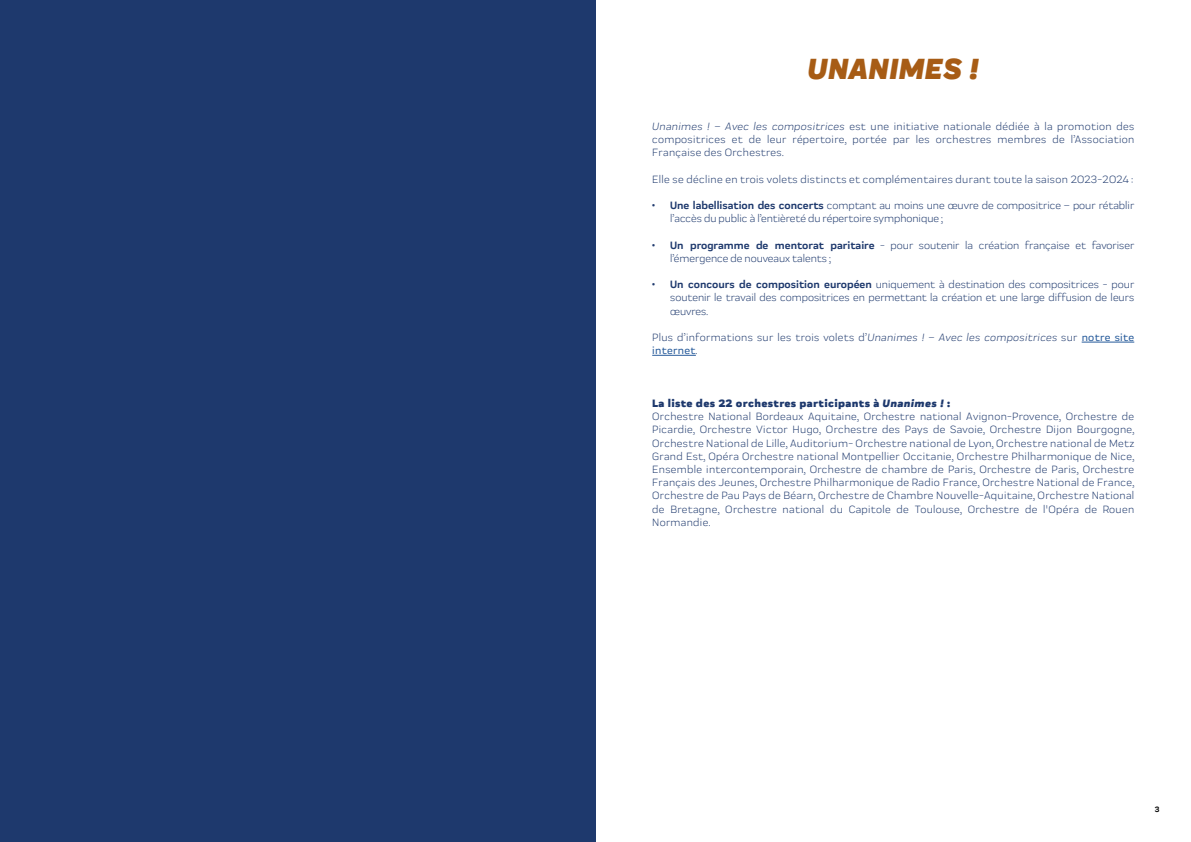
<style>
.page{position:relative;width:1191px;height:842px;background:#fff}
.page>*{position:absolute;margin:0;border:0;box-sizing:border-box;transform-origin:0 0}
.t1{font:italic 900 30px "Praktika";color:#a75c15}
.t2{font:11px/13.2px "Praktika";letter-spacing:.03em;color:#1e396d;text-align:justify}
.t3{font:11px/13.2px "Praktika";color:#1e396d}
.t4{font:700 8px "Praktika";color:#000}
.s1{font-style:italic}
.s2{font-weight:700}
.s3{font-weight:500;color:#275b9b}
.s4{font-weight:900}
.s5{font-weight:900;font-style:italic}
</style>
<div class="page">
<hr style="left:1081px;top:342px;width:53px;height:1px;background:#275b9b">
<hr style="left:652px;top:355px;width:44px;height:1px;background:#275b9b">
<div style="left:0;top:0;width:595px;height:842px;background:#1e396d"></div>
<h1 class="t1" style="left:807px;top:43px;width:173px">UNANIMES !</h1>
<p class="t2" style="left:652px;top:119px;width:483px"><span class="s1">Unanimes ! – Avec les compositrices</span> est une initiative nationale dédiée à la promotion des compositrices et de leur répertoire, portée par les orchestres membres de l’Association Française des Orchestres.</p>
<p class="t2" style="left:652px;top:172px;width:482px">Elle se décline en trois volets distincts et complémentaires durant toute la saison 2023-2024 :</p>
<p class="t3" style="left:670px;top:198px;width:465px;text-indent:-18px"><span class="s2">• Une labellisation des concerts</span> comptant au moins une œuvre de compositrice – pour rétablir l’accès du public à l’entièreté du répertoire symphonique ;</p>
<p class="t3" style="left:670px;top:238px;width:465px;text-indent:-18px"><span class="s2">• Un programme de mentorat paritaire</span> - pour soutenir la création française et favoriser l’émergence de nouveaux talents ;</p>
<p class="t2" style="left:670px;top:277px;width:465px;text-indent:-18px"><span class="s2">• Un concours de composition européen</span> uniquement à destination des compositrices - pour soutenir le travail des compositrices en permettant la création et une large diffusion de leurs œuvres.</p>
<p class="t2" style="left:652px;top:330px;width:483px">Plus d’informations sur les trois volets d’<span class="s1">Unanimes ! – Avec les compositrices</span> sur <span class="s3">notre site internet</span>.</p>
<p class="t2" style="left:652px;top:396px;width:483px;text-align:left"><span class="s4">La liste des 22 orchestres participants à</span> <span class="s5">Unanimes !</span> <span class="s4">:<br></span>Orchestre National Bordeaux Aquitaine, Orchestre national Avignon-Provence, Orchestre de Picardie, Orchestre Victor Hugo, Orchestre des Pays de Savoie, Orchestre Dijon Bourgogne, Orchestre National de Lille, Auditorium- Orchestre national de Lyon, Orchestre national de Metz Grand Est, Opéra Orchestre national Montpellier Occitanie, Orchestre Philharmonique de Nice, Ensemble intercontemporain, Orchestre de chambre de Paris, Orchestre de Paris, Orchestre Français des Jeunes, Orchestre Philharmonique de Radio France, Orchestre National de France, Orchestre de Pau Pays de Béarn, Orchestre de Chambre Nouvelle-Aquitaine, Orchestre National de Bretagne, Orchestre national du Capitole de Toulouse, Orchestre de l'Opéra de Rouen Normandie.</p>
<p class="t4" style="left:1155px;top:803px;width:6px">3</p>
</div>
